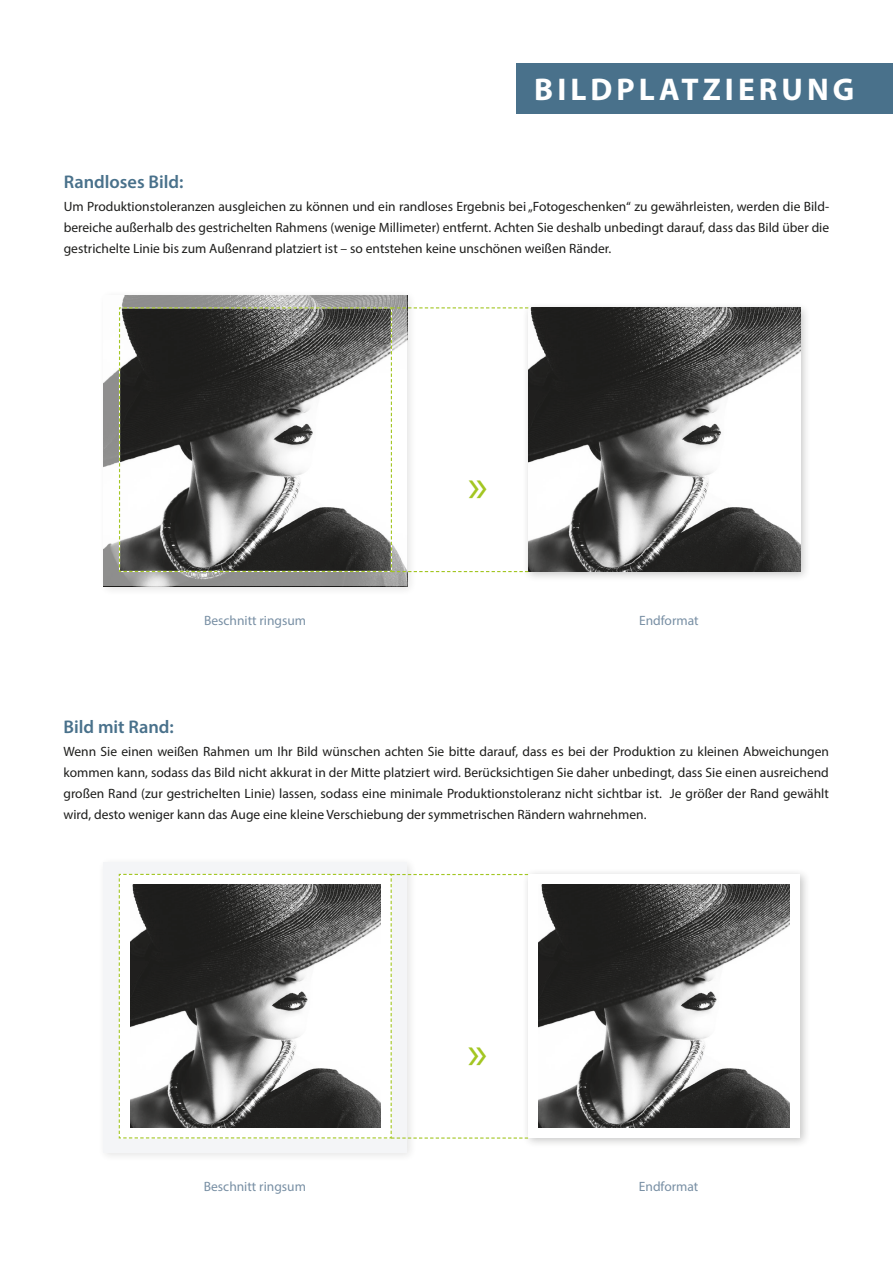
<style>
.page{position:relative;width:893px;height:1263px;background:#fff}
.page>*{position:absolute;margin:0;border:0;box-sizing:border-box;transform-origin:0 0}
.t1{font:48px "Myriad Pro";color:#a3c622}
.t2{font:700 31.5px "Myriad Pro";letter-spacing:.13em;color:#fff}
.t3{font:600 18.3px "Myriad Pro";color:#49718b}
.t4{font:13.5px/21px "Myriad Pro";color:#1d1d1b;text-align:justify}
.t5{font:13.5px "Myriad Pro";color:#788fa4}
</style>
<div class="page">
<div style="left:517px;top:64px;width:376px;height:50px;background:#49718b"></div>
<div style="left:522px;top:302px;width:289px;height:280px;background:#1d1d1b;opacity:.25"></div>
<div style="left:98px;top:289px;width:320px;height:308px;background:#1d1d1b;opacity:.25"></div>
<svg style="left:104px;top:296px;width:303px;height:290px;fill:#959595"></svg>
<img style="left:528px;top:308px;width:272px;height:263px">
<svg style="left:119px;top:307px;width:409px;height:265px"></svg>
<div style="left:522px;top:868px;width:288px;height:280px;background:#1d1d1b;opacity:.25"></div>
<div style="left:528px;top:874px;width:272px;height:264px;background:#fff"></div>
<div style="left:97px;top:856px;width:320px;height:307px;background:#fafafa"></div>
<svg style="left:104px;top:862px;width:303px;height:290px"></svg>
<img style="left:539px;top:885px;width:250px;height:242px">
<svg style="left:119px;top:874px;width:409px;height:264px"></svg>
<img style="left:130px;top:885px;width:250px;height:242px">
<h2 class="t2" style="left:534px;top:69px;width:322px">BILDPLATZIERUNG</h2>
<h3 class="t3" style="left:64px;top:170px;width:121px">Randloses Bild:</h3>
<p class="t4" style="left:64px;top:195px;width:767px">Um Produktionstoleranzen ausgleichen zu können und ein randloses Ergebnis bei „Fotogeschenken“ zu gewährleisten, werden die Bild&shy;bereiche außerhalb des gestrichelten Rahmens (wenige Millimeter) entfernt. Achten Sie deshalb unbedingt darauf, dass das Bild über die gestrichelte Linie bis zum Außenrand platziert ist – so entstehen keine unschönen weißen Ränder.</p>
<h1 class="t1" style="left:468px;top:460px;width:22px">»</h1>
<p class="t5" style="left:204px;top:612px;width:104px">Beschnitt ringsum</p>
<p class="t5" style="left:639px;top:612px;width:61px">Endformat</p>
<h3 class="t3" style="left:64px;top:715px;width:112px">Bild mit Rand:</h3>
<p class="t4" style="left:64px;top:741px;width:767px">Wenn Sie einen weißen Rahmen um Ihr Bild wünschen achten Sie bitte darauf, dass es bei der Produktion zu kleinen Abweichungen kommen kann, sodass das Bild nicht akkurat in der Mitte platziert wird. Berücksichtigen Sie daher unbedingt, dass Sie einen ausreichend großen Rand (zur gestrichelten Linie) lassen, sodass eine minimale Produktionstoleranz nicht sichtbar ist. Je größer der Rand gewählt wird, desto weniger kann das Auge eine kleine Verschiebung der symmetrischen Rändern wahrnehmen.</p>
<h1 class="t1" style="left:467px;top:1026px;width:22px">»</h1>
<p class="t5" style="left:204px;top:1178px;width:104px">Beschnitt ringsum</p>
<p class="t5" style="left:639px;top:1178px;width:61px">Endformat</p>
</div>
